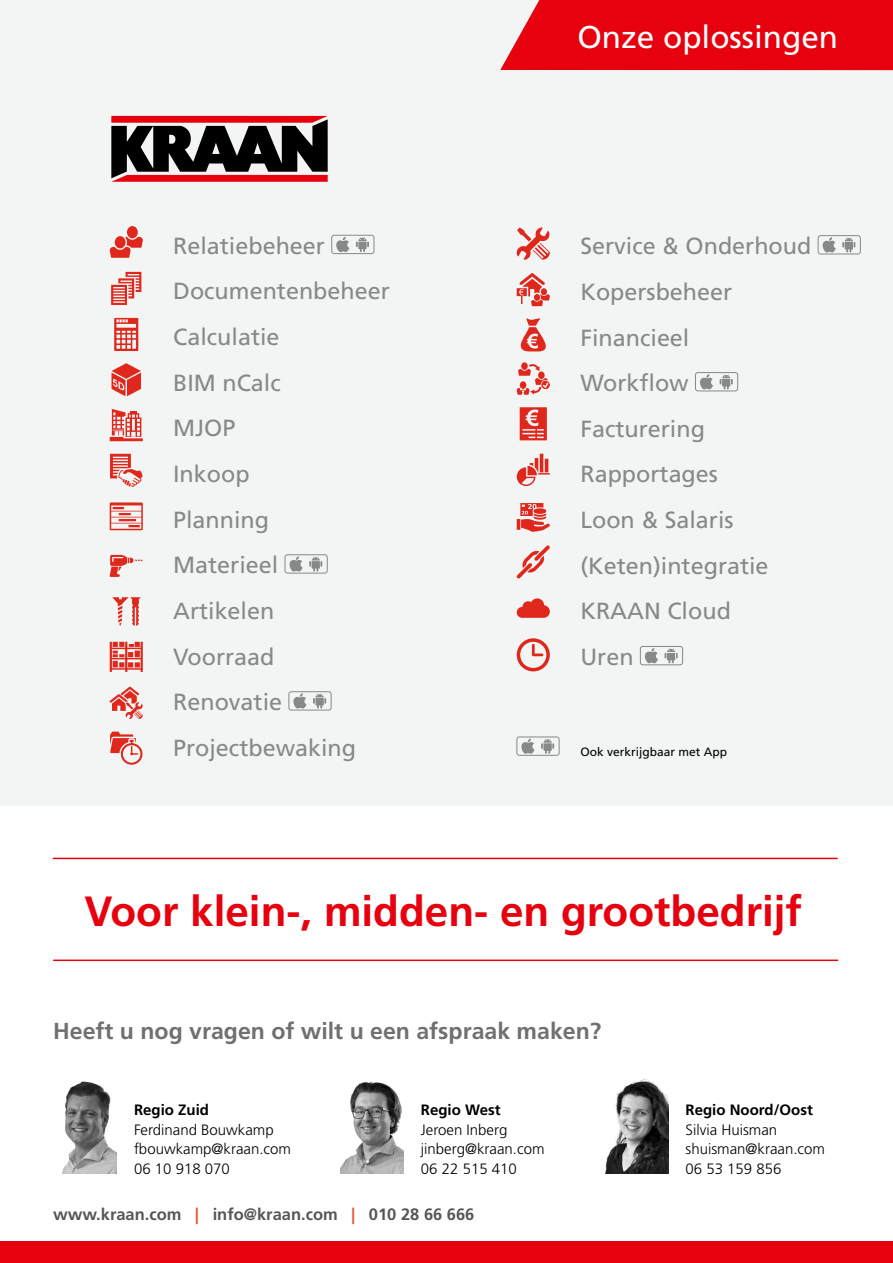
<style>
.page{position:relative;width:893px;height:1263px;background:#fff}
.page>*{position:absolute;margin:0;border:0;box-sizing:border-box;transform-origin:0 0}
.t1{font:700 42.3px "Frutiger";color:#e7000e}
.t2{font:31.5px "Frutiger";color:#fff}
.t3{font:23.4px/45.6px "Frutiger";color:#878988}
.t4{font:700 23.1px "Frutiger";color:#6f7070}
.t5{font:700 16.5px "Frutiger";color:#555756}
.t6{font:300 15px/19.5px "Frutiger";color:#000}
.t7{font:700 15px "Frutiger";color:#000}
.t8{font:12px "Frutiger";color:#000}
.s1{color:#eb4b30}
</style>
<div class="page">
<div style="left:0;top:0;width:893px;height:806px;background:#f3f4f4"></div>
<div style="left:0;top:1241px;width:893px;height:22px;background:#e7000e"></div>
<img style="left:605px;top:1079px;width:64px;height:95px">
<img style="left:340px;top:1081px;width:64px;height:93px">
<img style="left:62px;top:1081px;width:55px;height:93px">
<hr style="left:53px;top:959px;width:785px;height:2px;background:#e7000e">
<hr style="left:53px;top:858px;width:785px;height:1px;background:#e7000e">
<svg style="left:111px;top:116px;width:217px;height:66px"></svg>
<div style="left:500px;top:0;width:393px;height:70px;background:#e7000e"></div>
<svg style="left:336px;top:237px;width:13px;height:15px"></svg>
<svg style="left:356px;top:237px;width:13px;height:15px"></svg>
<div style="left:331px;top:235px;width:43px;height:19px;border:1px solid #878988;border-radius:3px"></div>
<svg style="left:289px;top:556px;width:14px;height:15px"></svg>
<svg style="left:309px;top:556px;width:13px;height:15px"></svg>
<div style="left:285px;top:554px;width:42px;height:19px;border:1px solid #878988;border-radius:3px"></div>
<svg style="left:293px;top:693px;width:14px;height:15px"></svg>
<svg style="left:313px;top:693px;width:13px;height:15px"></svg>
<div style="left:289px;top:691px;width:42px;height:19px;border:1px solid #878988;border-radius:3px"></div>
<svg style="left:822px;top:237px;width:14px;height:15px"></svg>
<svg style="left:842px;top:237px;width:13px;height:15px"></svg>
<div style="left:818px;top:235px;width:43px;height:19px;border:1px solid #878988;border-radius:3px"></div>
<svg style="left:700px;top:374px;width:13px;height:15px"></svg>
<svg style="left:720px;top:374px;width:13px;height:15px"></svg>
<div style="left:695px;top:372px;width:43px;height:19px;border:1px solid #878988;border-radius:3px"></div>
<svg style="left:645px;top:648px;width:13px;height:15px"></svg>
<svg style="left:664px;top:648px;width:14px;height:15px"></svg>
<div style="left:640px;top:646px;width:43px;height:19px;border:1px solid #878988;border-radius:3px"></div>
<svg style="left:111px;top:272px;width:30px;height:33px"></svg>
<svg style="left:114px;top:318px;width:24px;height:33px"></svg>
<svg style="left:112px;top:363px;width:29px;height:33px"></svg>
<svg style="left:110px;top:409px;width:33px;height:32px"></svg>
<svg style="left:110px;top:454px;width:32px;height:33px"></svg>
<svg style="left:110px;top:502px;width:33px;height:28px"></svg>
<svg style="left:110px;top:555px;width:33px;height:22px"></svg>
<svg style="left:112px;top:597px;width:28px;height:29px"></svg>
<svg style="left:110px;top:642px;width:33px;height:30px"></svg>
<svg style="left:110px;top:687px;width:33px;height:32px"></svg>
<svg style="left:110px;top:732px;width:32px;height:33px"></svg>
<svg style="left:110px;top:226px;width:33px;height:32px"></svg>
<svg style="left:517px;top:227px;width:33px;height:33px"></svg>
<svg style="left:517px;top:273px;width:33px;height:33px"></svg>
<svg style="left:521px;top:318px;width:25px;height:33px"></svg>
<svg style="left:517px;top:362px;width:33px;height:33px"></svg>
<svg style="left:520px;top:407px;width:27px;height:33px"></svg>
<svg style="left:517px;top:503px;width:33px;height:29px"></svg>
<svg style="left:517px;top:545px;width:33px;height:33px"></svg>
<svg style="left:517px;top:598px;width:33px;height:20px"></svg>
<svg style="left:517px;top:454px;width:33px;height:32px"></svg>
<svg style="left:517px;top:638px;width:33px;height:33px"></svg>
<svg style="left:521px;top:739px;width:14px;height:14px"></svg>
<svg style="left:541px;top:739px;width:13px;height:14px"></svg>
<div style="left:517px;top:737px;width:42px;height:18px;border:1px solid #878988;border-radius:3px"></div>
<p class="t3" style="left:173px;top:223px;width:218px">Relatiebeheer<br>Documentenbeheer<br>Calculatie<br>BIM nCalc<br>MJOP<br>Inkoop<br>Planning<br>Materieel<br>Artikelen<br>Voorraad<br>Renovatie<br>Projectbewaking</p>
<h2 class="t2" style="left:577px;top:19px;width:262px">Onze oplossingen</h2>
<p class="t3" style="left:580px;top:223px;width:232px">Service &amp; Onderhoud<br>Kopersbeheer<br>Financieel<br>Workflow<br>Facturering<br>Rapportages<br>Loon &amp; Salaris (Keten)integratie<br>KRAAN Cloud<br>Uren</p>
<p class="t8" style="left:580px;top:745px;width:148px">Ook verkrijgbaar met App</p>
<h1 class="t1" style="left:85px;top:887px;width:719px">Voor klein-, midden- en grootbedrijf</h1>
<p class="t4" style="left:53px;top:1017px;width:550px">Heeft u nog vragen of wilt u een afspraak maken?</p>
<p class="t7" style="left:134px;top:1101px;width:77px">Regio Zuid</p>
<p class="t6" style="left:134px;top:1120px;width:159px">Ferdinand Bouwkamp fbouwkamp@kraan.com<br>06 10 918 070</p>
<p class="t7" style="left:421px;top:1101px;width:81px">Regio West</p>
<p class="t6" style="left:421px;top:1120px;width:125px">Jeroen Inberg jinberg@kraan.com<br>06 22 515 410</p>
<p class="t5" style="left:53px;top:1205px;width:423px">www.kraan.com <span class="s1">|</span> info@kraan.com <span class="s1">|</span> 010 28 66 666</p>
<p class="t7" style="left:686px;top:1101px;width:129px">Regio Noord/Oost</p>
<p class="t6" style="left:686px;top:1120px;width:141px">Silvia Huisman shuisman@kraan.com<br>06 53 159 856</p>
</div>
